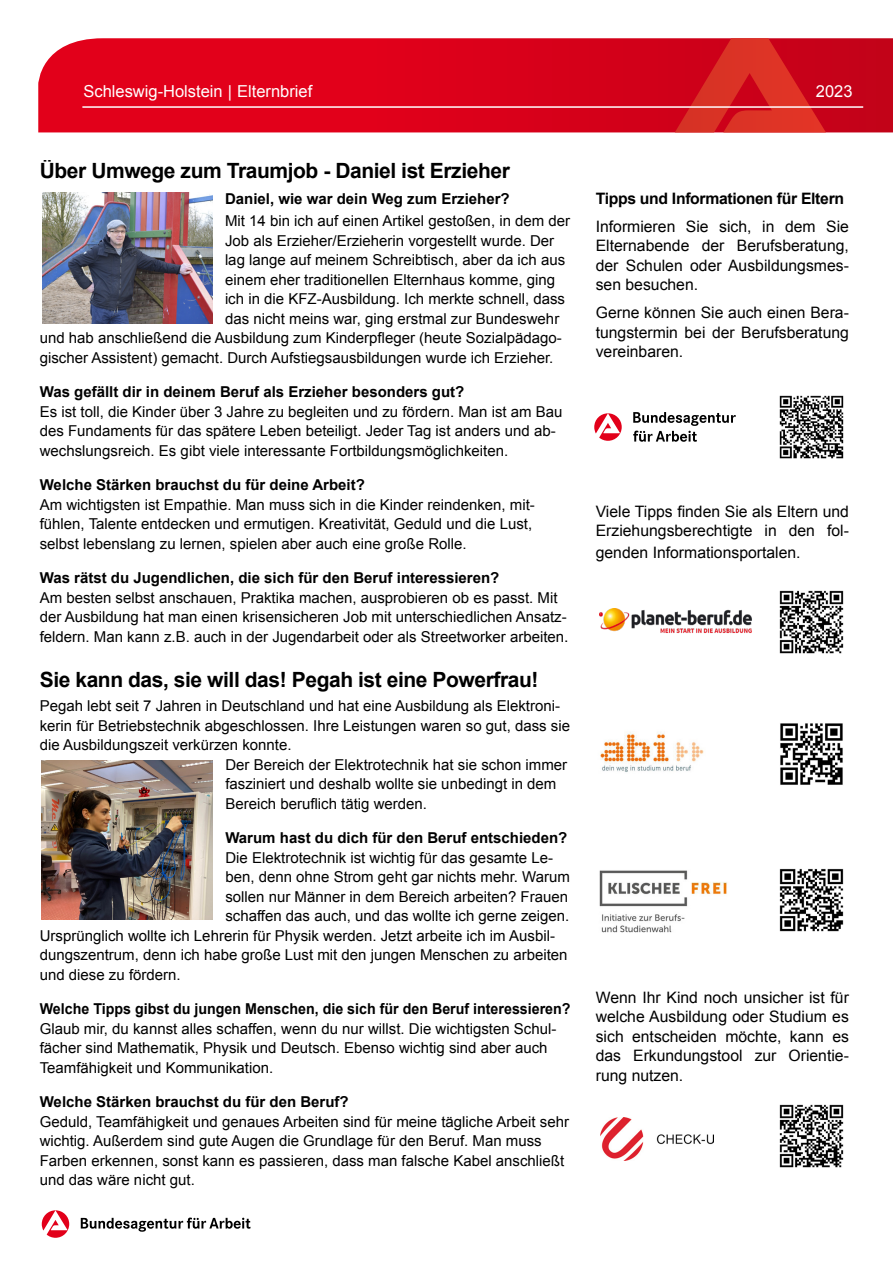
<style>
.page{position:relative;width:893px;height:1263px;background:#fff}
.page>*{position:absolute;margin:0;border:0;box-sizing:border-box;transform-origin:0 0}
.t1{font:700 21px "Arial";letter-spacing:-.02em;color:#000}
.t2{font:16.5px "Arial";color:#fff}
.t3{font:15.75px/19.5px "Arial";color:#000;text-align:justify}
.t4{font:700 15.75px "Arial";letter-spacing:-.02em;color:#000}
.t5{font:15px/19.5px "Arial";color:#000}
.t6{font:700 15px "Arial";color:#000}
.t7{font:700 15px "Arial";color:#000;scale:.95 1}
.s1{font-size:15.75px}
</style>
<div class="page">
<svg style="left:38px;top:38px;width:855px;height:94px;background:#db051e"></svg>
<svg style="left:675px;top:38px;width:151px;height:94px;background:#d41c20"></svg>
<hr style="left:82px;top:106px;width:781px;height:2px;background:#fff">
<img style="left:42px;top:192px;width:170px;height:131px">
<img style="left:42px;top:760px;width:171px;height:159px">
<img style="left:599px;top:609px;width:153px;height:24px">
<svg style="left:633px;top:412px;width:103px;height:30px"></svg>
<svg style="left:594px;top:413px;width:28px;height:28px"></svg>
<img style="left:600px;top:1117px;width:113px;height:44px">
<img style="left:600px;top:732px;width:104px;height:40px">
<img style="left:779px;top:395px;width:65px;height:64px">
<img style="left:779px;top:590px;width:65px;height:64px">
<img style="left:780px;top:723px;width:63px;height:62px">
<img style="left:779px;top:868px;width:65px;height:64px">
<img style="left:779px;top:1104px;width:65px;height:64px">
<img style="left:599px;top:870px;width:128px;height:63px">
<svg style="left:81px;top:1217px;width:169px;height:15px"></svg>
<svg style="left:42px;top:1210px;width:27px;height:28px"></svg>
<p class="t2" style="left:83px;top:80px;width:230px">Schleswig-Holstein | Elternbrief</p>
<p class="t2" style="left:816px;top:80px;width:38px">2023</p>
<h1 class="t1" style="left:40px;top:157px;width:472px">Über Umwege zum Traumjob - Daniel ist Erzieher</h1>
<p class="t6" style="left:225px;top:188px;width:286px">Daniel, wie war dein Weg zum Erzieher?</p>
<p class="t5" style="left:225px;top:211px;width:347px">Mit 14 bin ich auf einen Artikel gestoßen, in dem der</p>
<p class="t5" style="left:225px;top:231px;width:331px">Job als Erzieher/Erzieherin vorgestellt wurde. Der</p>
<p class="t5" style="left:225px;top:250px;width:342px">lag lange auf meinem Schreibtisch, aber da ich aus</p>
<p class="t5" style="left:225px;top:270px;width:332px">einem eher traditionellen Elternhaus komme, ging</p>
<p class="t5" style="left:225px;top:289px;width:342px">ich in die KFZ-Ausbildung. Ich merkte schnell, dass</p>
<p class="t5" style="left:225px;top:309px;width:336px">das nicht meins war, ging erstmal zur Bundeswehr</p>
<p class="t5" style="left:40px;top:328px;width:524px">und hab anschließend die Ausbildung zum Kinderpfleger (heute Sozialpädago-</p>
<p class="t5" style="left:40px;top:348px;width:515px">gischer Assistent) gemacht. Durch Aufstiegsausbildungen wurde ich Erzieher.</p>
<p class="t6" style="left:40px;top:382px;width:426px">Was gefällt dir in deinem Beruf als Erzieher besonders gut?</p>
<p class="t5" style="left:40px;top:402px;width:524px">Es ist toll, die Kinder über 3 Jahre zu begleiten und zu fördern. Man ist am Bau des Fundaments für das spätere Leben beteiligt. Jeder Tag ist anders und ab&shy;wechslungsreich. Es gibt viele interessante Fortbildungsmöglichkeiten.</p>
<p class="t6" style="left:40px;top:475px;width:327px">Welche Stärken brauchst du für deine Arbeit?</p>
<p class="t5" style="left:40px;top:495px;width:497px">Am wichtigsten ist Empathie. Man muss sich in die Kinder reindenken, mit&shy;fühlen, Talente entdecken und ermutigen. Kreativität, Geduld und die Lust, selbst lebenslang zu lernen, spielen aber auch eine große Rolle.</p>
<p class="t6" style="left:40px;top:568px;width:461px">Was rätst du Jugendlichen, die sich für den Beruf interessieren?</p>
<p class="t5" style="left:40px;top:588px;width:530px">Am besten selbst anschauen, Praktika machen, ausprobieren ob es passt. Mit der Ausbildung hat man einen krisensicheren Job mit unterschiedlichen Ansatz&shy;feldern. Man kann z.B. auch in der Jugendarbeit oder als Streetworker arbeiten<span class="s1">.</span></p>
<h1 class="t1" style="left:40px;top:666px;width:500px">Sie kann das, sie will das! Pegah ist eine Powerfrau!</h1>
<p class="t5" style="left:40px;top:696px;width:522px">Pegah lebt seit 7 Jahren in Deutschland und hat eine Ausbildung als Elektroni-</p>
<p class="t5" style="left:40px;top:716px;width:532px">kerin für Betriebstechnik abgeschlossen. Ihre Leistungen waren so gut, dass sie</p>
<p class="t5" style="left:40px;top:735px;width:253px">die Ausbildungszeit verkürzen konnte.</p>
<p class="t5" style="left:225px;top:755px;width:343px">Der Bereich der Elektrotechnik hat sie schon immer</p>
<p class="t5" style="left:225px;top:774px;width:332px">fasziniert und deshalb wollte sie unbedingt in dem</p>
<p class="t5" style="left:225px;top:794px;width:203px">Bereich beruflich tätig werden.</p>
<p class="t6" style="left:225px;top:828px;width:343px">Warum hast du dich für den Beruf entschieden?</p>
<p class="t5" style="left:225px;top:848px;width:329px">Die Elektrotechnik ist wichtig für das gesamte Le-</p>
<p class="t5" style="left:225px;top:867px;width:346px">ben, denn ohne Strom geht gar nichts mehr. Warum</p>
<p class="t5" style="left:225px;top:887px;width:344px">sollen nur Männer in dem Bereich arbeiten? Frauen</p>
<p class="t5" style="left:225px;top:906px;width:346px">schaffen das auch, und das wollte ich gerne zeigen.</p>
<p class="t5" style="left:40px;top:926px;width:517px">Ursprünglich wollte ich Lehrerin für Physik werden. Jetzt arbeite ich im Ausbil-</p>
<p class="t5" style="left:40px;top:945px;width:529px">dungszentrum, denn ich habe große Lust mit den jungen Menschen zu arbeiten</p>
<p class="t5" style="left:40px;top:965px;width:142px">und diese zu fördern.</p>
<p class="t7" style="left:40px;top:999px;width:560px">Welche Tipps gibst du jungen Menschen, die sich für den Beruf interessieren?</p>
<p class="t5" style="left:40px;top:1019px;width:518px">Glaub mir, du kannst alles schaffen, wenn du nur willst. Die wichtigsten Schul&shy;fächer sind Mathematik, Physik und Deutsch. Ebenso wichtig sind aber auch<br>Teamfähigkeit und Kommunikation.</p>
<p class="t6" style="left:40px;top:1092px;width:310px">Welche Stärken brauchst du für den Beruf?</p>
<p class="t5" style="left:40px;top:1112px;width:531px">Geduld, Teamfähigkeit und genaues Arbeiten sind für meine tägliche Arbeit sehr wichtig. Außerdem sind gute Augen die Grundlage für den Beruf. Man muss Farben erkennen, sonst kann es passieren, dass man falsche Kabel anschließt und das wäre nicht gut.</p>
<p class="t4" style="left:596px;top:188px;width:250px">Tipps und Informationen für Eltern</p>
<p class="t3" style="left:596px;top:216px;width:255px">Informieren Sie sich, in dem Sie Elternabende der Berufsberatung, der Schulen oder Ausbildungsmes&shy;sen besuchen.</p>
<p class="t3" style="left:596px;top:303px;width:255px">Gerne können Sie auch einen Bera&shy;tungstermin bei der Berufsberatung vereinbaren.</p>
<p class="t3" style="left:596px;top:502px;width:255px">Viele Tipps finden Sie als Eltern und<br>Erziehungsberechtigte in den fol-</p>
<p class="t3" style="left:596px;top:543px;width:206px">genden Informationsportalen.</p>
<p class="t3" style="left:596px;top:988px;width:255px">Wenn Ihr Kind noch unsicher ist für welche Ausbildung oder Studium es sich entscheiden möchte, kann es das Erkundungstool zur Orientie&shy;rung nutzen.</p>
</div>
